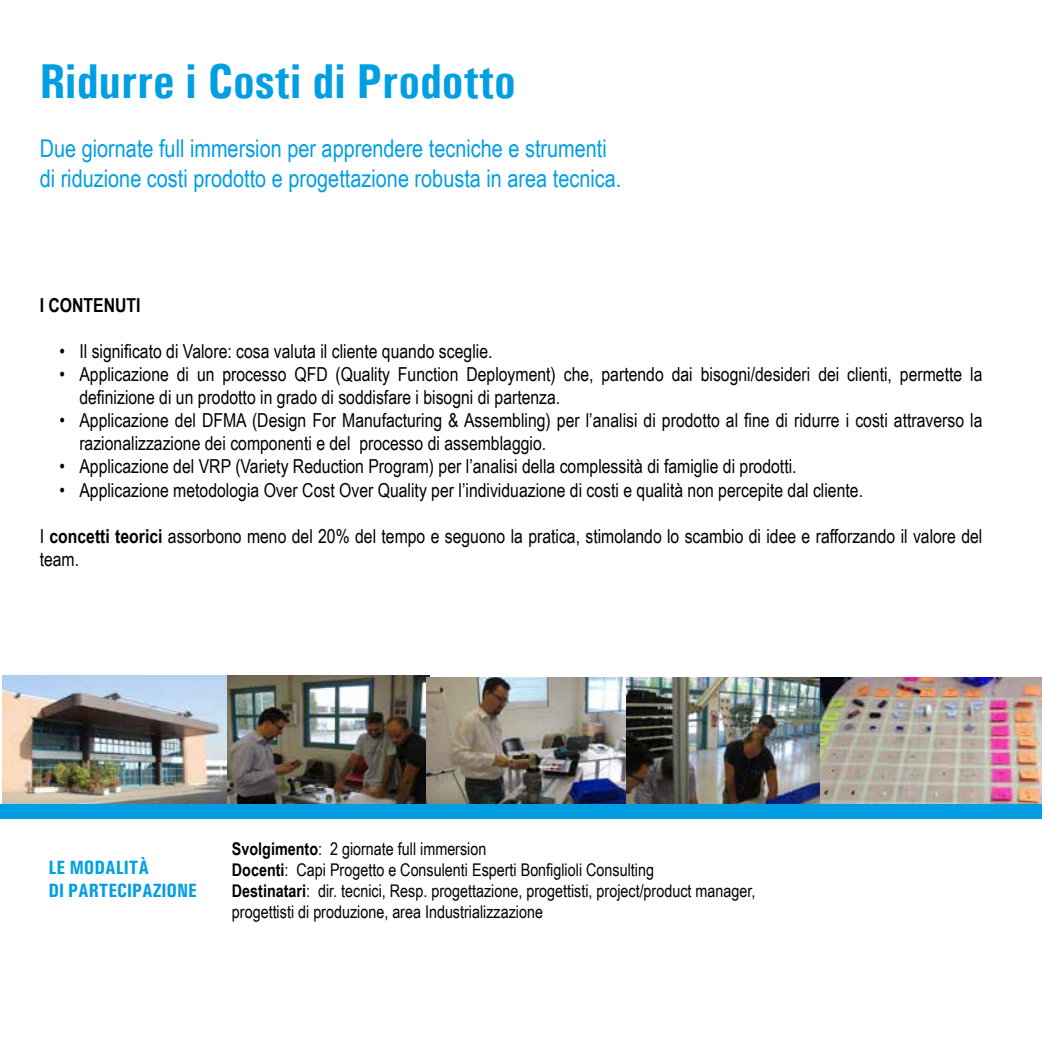
<style>
.page{position:relative;width:1042px;height:1042px;background:#fff}
.page>*{position:absolute;margin:0;border:0;box-sizing:border-box;transform-origin:0 0}
.t1{font:700 49px "Univers Condensed";color:#009fe3}
.t2{font:24.5px/29.4px "Arial Narrow";color:#009fe3}
.t3{font:19.25px/23.1px "Arial Narrow";color:#000}
.t4{font:700 19.25px/23.1px "Univers Condensed";color:#009fe3}
.t5{font:700 19.25px "Arial Narrow";color:#000}
.t6{font:17.5px/21px "Arial Narrow";color:#000}
.s1{font-weight:700}
</style>
<div class="page">
<img style="left:2px;top:676px;width:427px;height:128px">
<img style="left:427px;top:677px;width:199px;height:127px">
<img style="left:626px;top:677px;width:194px;height:127px">
<img style="left:820px;top:677px;width:222px;height:127px">
<div style="left:0;top:804px;width:1042px;height:15px;background:#009ee3"></div>
<h1 class="t1" style="left:40px;top:52px;width:477px">Ridurre i Costi di Prodotto</h1>
<p class="t2" style="left:40px;top:133px;width:583px">Due giornate full immersion per apprendere tecniche e strumenti di riduzione costi prodotto e progettazione robusta in area tecnica.</p>
<p class="t5" style="left:40px;top:290px;width:102px">I CONTENUTI</p>
<p class="t3" style="left:60px;top:339px;width:434px">• Il significato di Valore: cosa valuta il cliente quando sceglie.</p>
<p class="t3" style="left:79px;top:362px;width:904px;text-indent:-20px">• Applicazione di un processo QFD (Quality Function Deployment) che, partendo dai bisogni/desideri dei clienti, permette la definizione di un prodotto in grado di soddisfare i bisogni di partenza.</p>
<p class="t3" style="left:79px;top:408px;width:904px;text-indent:-20px">• Applicazione del DFMA (Design For Manufacturing &amp; Assembling) per l’analisi di prodotto al fine di ridurre i costi attraverso la razionalizzazione dei componenti e del processo di assemblaggio.</p>
<p class="t3" style="left:60px;top:454px;width:738px">• Applicazione del VRP (Variety Reduction Program) per l’analisi della complessità di famiglie di prodotti.</p>
<p class="t3" style="left:60px;top:477px;width:805px">• Applicazione metodologia Over Cost Over Quality per l’individuazione di costi e qualità non percepite dal cliente.</p>
<p class="t3" style="left:40px;top:524px;width:944px">I <span class="s1">concetti teorici</span> assorbono meno del 20% del tempo e seguono la pratica, stimolando lo scambio di idee e rafforzando il valore del team.</p>
<p class="t4" style="left:48px;top:856px;width:150px">LE MODALITÀ<br>DI PARTECIPAZIONE</p>
<p class="t6" style="left:232px;top:837px;width:525px"><span class="s1">Svolgimento</span>: 2 giornate full immersion<br><span class="s1">Docenti</span>: Capi Progetto e Consulenti Esperti Bonfiglioli Consulting<br><span class="s1">Destinatari</span>: dir. tecnici, Resp. progettazione, progettisti, project/product manager, progettisti di produzione, area Industrializzazione</p>
</div>
